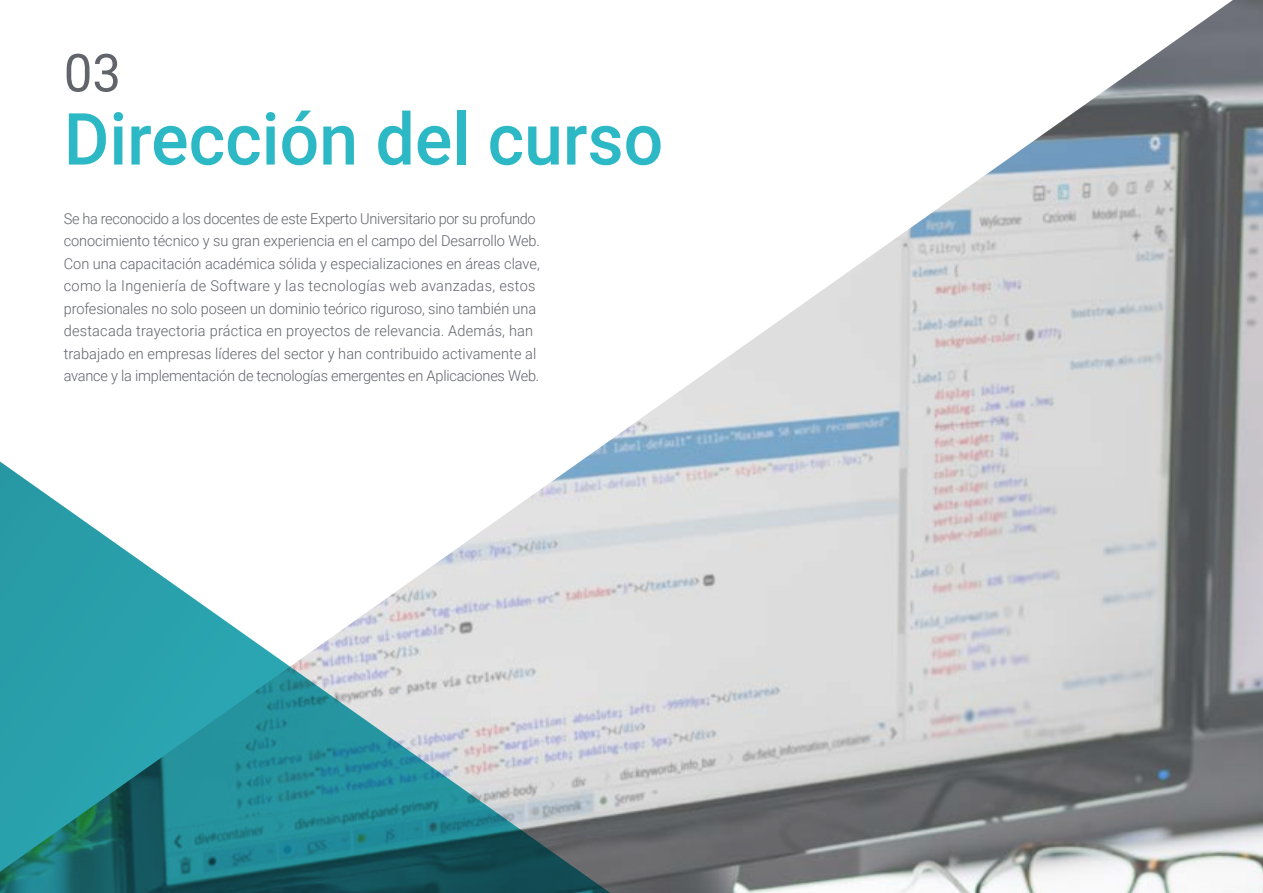
<style>
.page{position:relative;width:1263px;height:893px;background:#fff}
.page>*{position:absolute;margin:0;border:0;box-sizing:border-box;transform-origin:0 0}
.t1{font:500 72px "Roboto";color:#2db8c5}
.t2{font:52.5px "Roboto";color:#61646a}
.t3{font:300 15px/22.5px "Roboto";letter-spacing:-.005em;color:#61646a}
</style>
<div class="page">
<img style="left:602px;top:0;width:661px;height:893px">
<svg style="left:0;top:446px;width:640px;height:447px"></svg>
<h2 class="t2" style="left:64px;top:36px;width:59px">03</h2>
<h1 class="t1" style="left:64px;top:89px;width:601px">Dirección del curso</h1>
<p class="t3" style="left:64px;top:207px;width:478px">Se ha reconocido a los docentes de este Experto Universitario por su profundo conocimiento técnico y su gran experiencia en el campo del Desarrollo Web.<br>Con una capacitación académica sólida y especializaciones en áreas clave, como la Ingeniería de Software y las tecnologías web avanzadas, estos profesionales no solo poseen un dominio teórico riguroso, sino también una destacada trayectoria práctica en proyectos de relevancia. Además, han trabajado en empresas líderes del sector y han contribuido activamente al avance y la implementación de tecnologías emergentes en Aplicaciones Web.</p>
</div>
